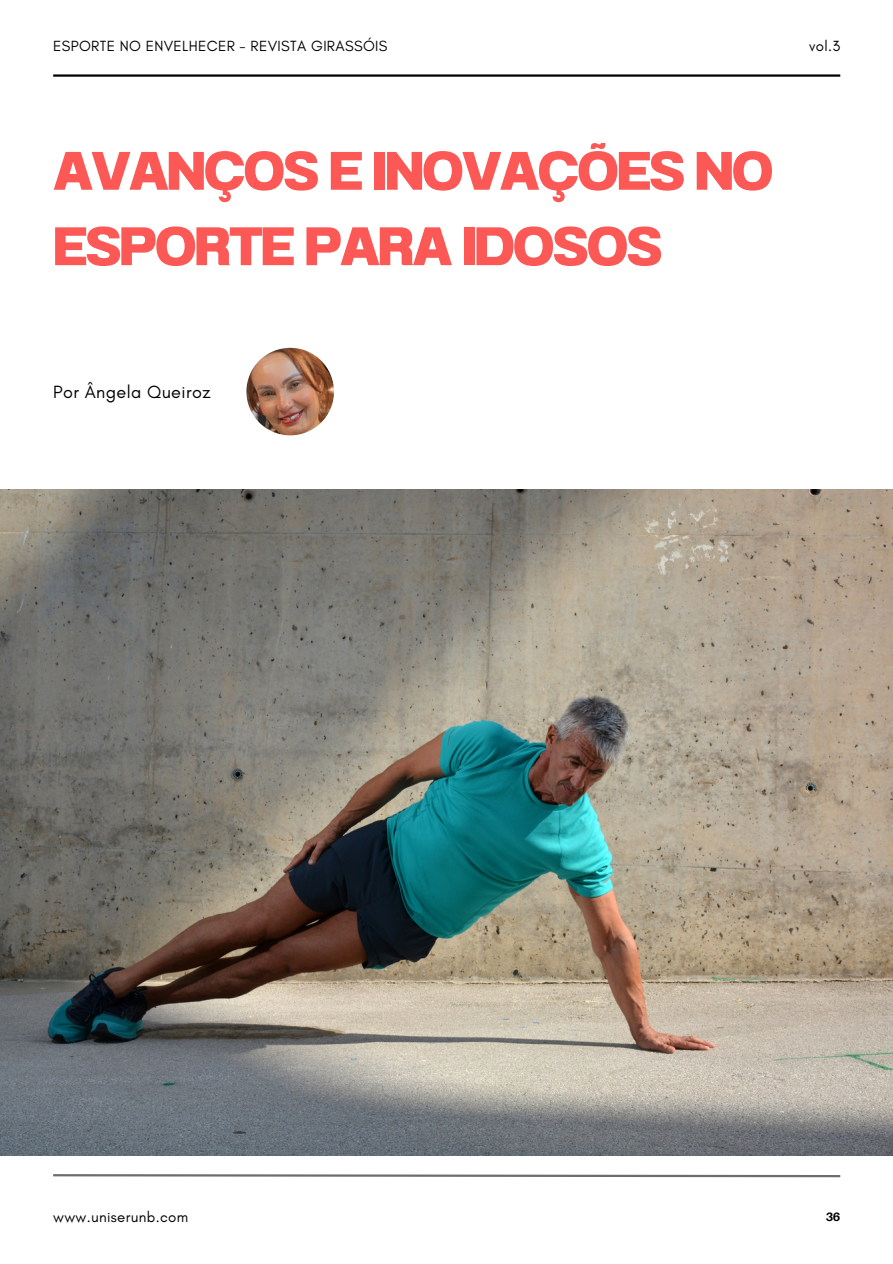
<style>
.page{position:relative;width:893px;height:1264px;background:#fff}
.page>*{position:absolute;margin:0;border:0;box-sizing:border-box;transform-origin:0 0}
.t1{font:800 54px/75.3px "Anantason";letter-spacing:-.035em;color:#fb5856}
.t2{font:18px "Glacial Indifference";letter-spacing:.025em;color:#000}
.t3{font:15px "Glacial Indifference";letter-spacing:.025em;color:#000}
.t4{font:700 12.15px "Aileron";color:#000}
</style>
<div class="page">
<hr style="left:53px;top:74px;width:787px;height:3px;background:#000">
<svg style="left:53px;top:1174px;width:788px;height:4px"></svg>
<img style="left:246px;top:348px;width:88px;height:87px;border-radius:50%">
<img style="left:0;top:489px;width:892px;height:666px">
<p class="t3" style="left:53px;top:37px;width:336px">ESPORTE NO ENVELHECER - REVISTA GIRASSÓIS</p>
<h1 class="t1" style="left:53px;top:133px;width:721px">AVANÇOS E INOVAÇÕES NO<br>ESPORTE PARA IDOSOS</h1>
<p class="t3" style="left:809px;top:37px;width:33px">vol.3</p>
<p class="t2" style="left:53px;top:380px;width:159px">Por Ângela Queiroz</p>
<p class="t3" style="left:53px;top:1207px;width:136px">www.uniserunb.com</p>
<p class="t4" style="left:825px;top:1209px;width:16px">36</p>
</div>
